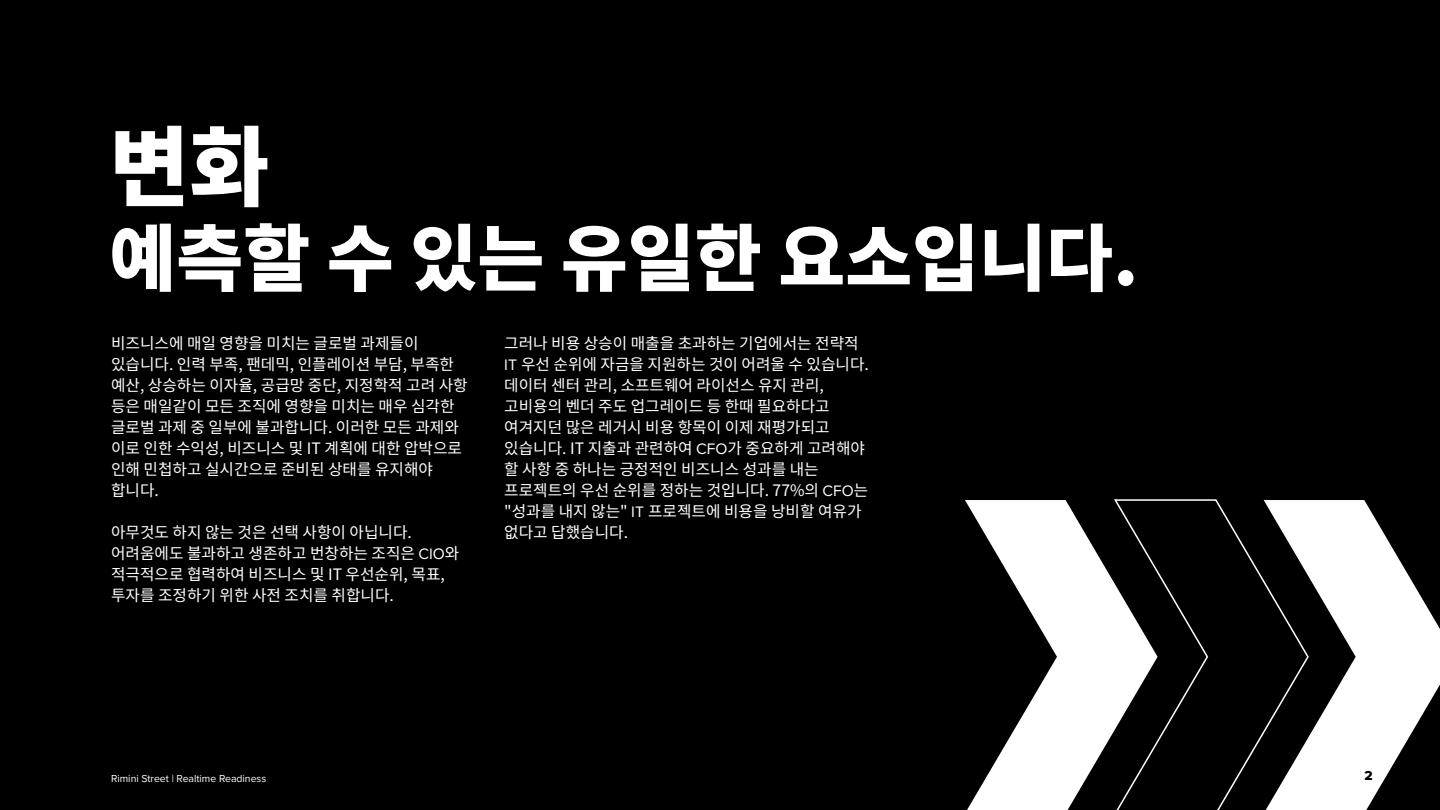
<style>
.page{position:relative;width:1440px;height:810px;background:#000}
.page>*{position:absolute;margin:0;border:0;box-sizing:border-box;transform-origin:0 0}
.t1{font:800 87px "Source Han Sans KR";color:#fff}
.t2{font:800 72.75px "Source Han Sans KR";color:#fff}
.t3{font:15.75px/21px "Source Han Sans KR";color:#fff}
.t4{font:13.5px "Proxima Nova Extrabld";color:#000}
.t5{font:10.5px "Proxima Nova";color:#fff}
.s1{font-family:"Proxima Nova"}
</style>
<div class="page">
<svg style="left:1310px;top:500px;width:130px;height:310px;fill:#fff"></svg>
<svg style="left:1114px;top:499px;width:196px;height:311px"></svg>
<svg style="left:965px;top:500px;width:193px;height:310px;fill:#fff"></svg>
<h1 class="t1" style="left:109px;top:118px;width:162px">변화</h1>
<h2 class="t2" style="left:109px;top:217px;width:1031px">예측할 수 있는 유일한 요소입니다.</h2>
<p class="t3" style="left:111px;top:333px;width:358px">비즈니스에 매일 영향을 미치는 글로벌 과제들이 있습니다. 인력 부족, 팬데믹, 인플레이션 부담, 부족한 예산, 상승하는 이자율, 공급망 중단, 지정학적 고려 사항 등은 매일같이 모든 조직에 영향을 미치는 매우 심각한 글로벌 과제 중 일부에 불과합니다. 이러한 모든 과제와 이로 인한 수익성, 비즈니스 및 IT 계획에 대한 압박으로 인해 민첩하고 실시간으로 준비된 상태를 유지해야 합니다.</p>
<p class="t3" style="left:111px;top:522px;width:350px">아무것도 하지 않는 것은 선택 사항이 아닙니다. 어려움에도 불과하고 생존하고 번창하는 조직은 <span class="s1">CIO</span>와 적극적으로 협력하여 비즈니스 및 IT 우선순위, 목표, 투자를 조정하기 위한 사전 조치를 취합니다.</p>
<p class="t3" style="left:504px;top:333px;width:366px">그러나 비용 상승이 매출을 초과하는 기업에서는 전략적<br><span class="s1">IT</span> 우선 순위에 자금을 지원하는 것이 어려울 수 있습니다. 데이터 센터 관리, 소프트웨어 라이선스 유지 관리, 고비용의 벤더 주도 업그레이드 등 한때 필요하다고 여겨지던 많은 레거시 비용 항목이 이제 재평가되고 있습니다. IT 지출과 관련하여 <span class="s1">CFO</span>가 중요하게 고려해야 할 사항 중 하나는 긍정적인 비즈니스 성과를 내는 프로젝트의 우선 순위를 정하는 것입니다. 77%의 <span class="s1">CFO</span>는 "성과를 내지 않는" <span class="s1">IT</span> 프로젝트에 비용을 낭비할 여유가 없다고 답했습니다.</p>
<p class="t5" style="left:111px;top:773px;width:157px">Rimini Street | Realtime Readiness</p>
<p class="t4" style="left:1364px;top:766px;width:10px">2</p>
</div>
